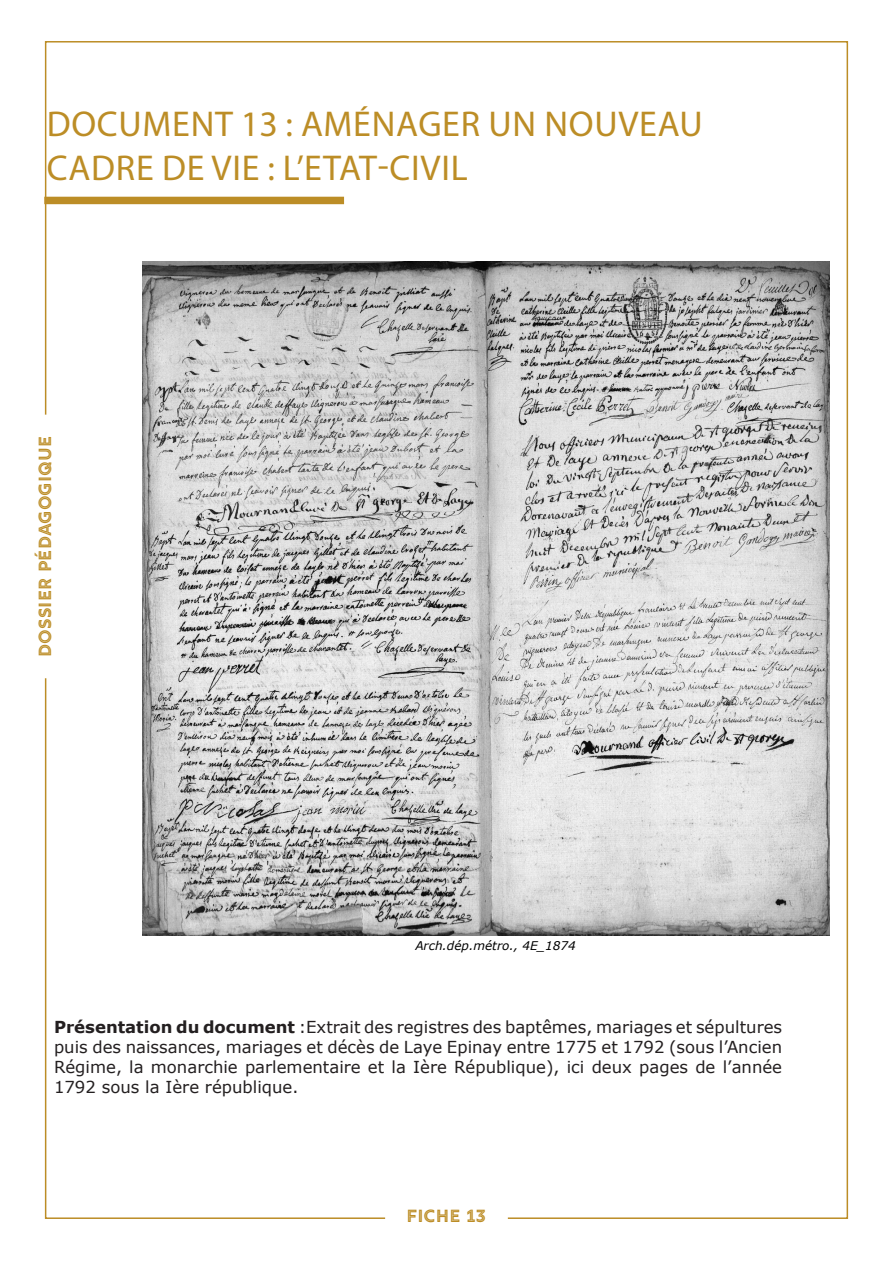
<style>
.page{position:relative;width:893px;height:1263px;background:#fff}
.page>*{position:absolute;margin:0;border:0;box-sizing:border-box;transform-origin:0 0}
.Titre{font:36px/43.2px "Myriad Pro";letter-spacing:.02em;color:#bc8d26}
.Droite___bas{font:19.5px "Rig Bold Inline Solo";color:#bc8d26}
.t1{font:16.5px/19.8px "Verdana";color:#231f20;text-align:justify}
.t2{font:italic 12px "Verdana";color:#000}
.s1{font-weight:700}
</style>
<div class="page">
<div style="left:44px;top:197px;width:300px;height:7px;background:#bc8d26"></div>
<img style="left:142px;top:261px;width:687px;height:674px">
<p class="Titre" style="left:47px;top:102px;width:657px">DOCUMENT 13 : AMÉNAGER UN NOUVEAU<br>CADRE DE VIE : L’ETAT-CIVIL</p>
<p class="Droite___bas" style="left:34px;top:657px;width:223px;rotate:-90deg">Dossier pédagogique</p>
<p class="t2" style="left:415px;top:938px;width:162px">Arch.dép.métro., 4E_1874</p>
<p class="t1" style="left:54px;top:1017px;width:730px"><span class="s1">Présentation du document</span> :Extrait des registres des baptêmes, mariages et sépultures puis des naissances, mariages et décès de Laye Epinay entre 1775 et 1792 (sous l’Ancien Régime, la monarchie parlementaire et la Ière République), ici deux pages de l’année 1792 sous la Ière république.</p>
<p class="Droite___bas" style="left:406px;top:1205px;width:82px">fiche 13</p>
</div>
